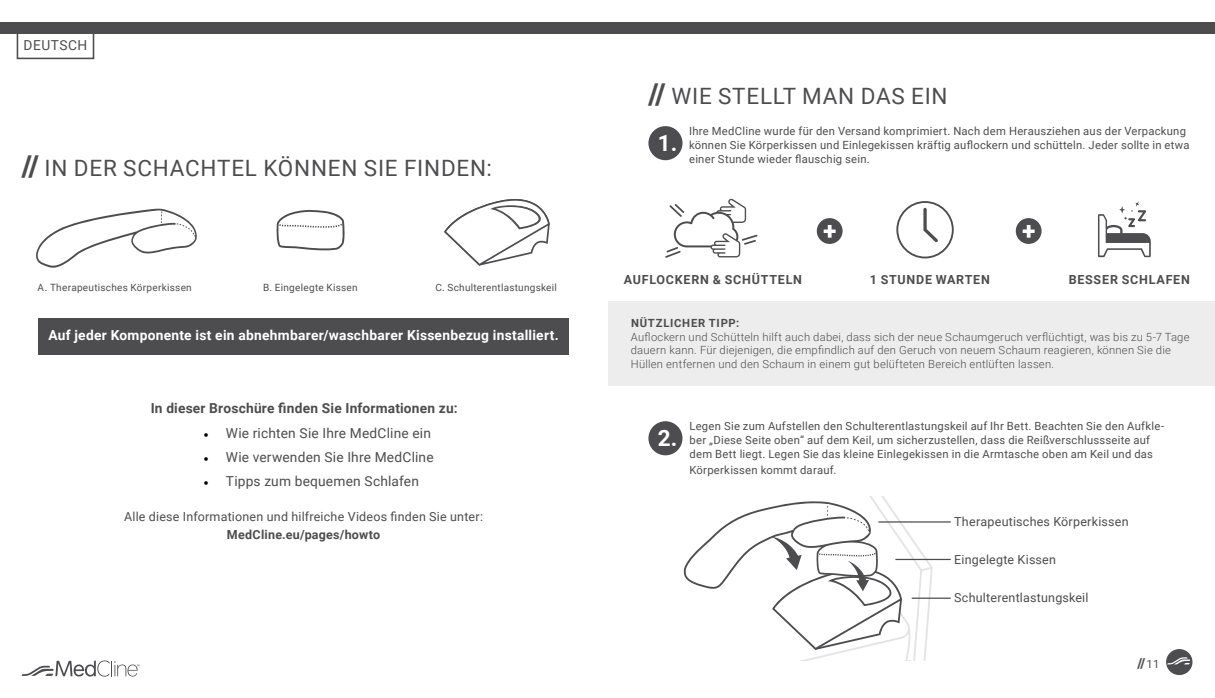
<style>
.page{position:relative;width:1215px;height:698px;background:#fff}
.page>*{position:absolute;margin:0;border:0;box-sizing:border-box;transform-origin:0 0}
.t1{font:22.5px "Roboto";letter-spacing:.035em;color:#4d4d4f}
.t2{font:700 22.5px "Roboto";color:#fff}
.t3{font:13.75px "Roboto";letter-spacing:.015em;color:#4d4d4f}
.t4{font:700 13.75px "Roboto";letter-spacing:.02em;color:#fff}
.t5{font:700 13.75px "Roboto";letter-spacing:.015em;color:#4d4d4f}
.t6{font:13.75px "Roboto";letter-spacing:.035em;color:#4d4d4f}
.t7{font:900 13.75px "Roboto";color:#4d4d4f}
.t8{font:12.5px "Roboto";letter-spacing:.015em;color:#4d4d4f}
.t9{font:700 12.5px "Roboto";letter-spacing:.055em;color:#4d4d4f}
.t10{font:700 12.5px "Roboto";letter-spacing:.02em;color:#4d4d4f}
.t11{font:11.25px/13.8px "Roboto";letter-spacing:.02em;color:#4d4d4f}
.t12{font:300 11.25px/13.8px "Roboto";letter-spacing:.02em;color:#4d4d4f}
.t13{font:700 11.25px "Roboto";letter-spacing:.07em;color:#4d4d4f}
.t14{font:10px "Roboto";letter-spacing:.025em;color:#4d4d4f}
.t15{font:6px "Roboto Condensed";color:#4d4d4f}
.s1{font-weight:900;font-size:28.75px}
.s2{font-family:"Minion Pro";color:#000}
.s3{font-weight:400;font-size:11.25px}
</style>
<div class="page">
<div style="left:1167px;top:649px;width:25px;height:25px;background:#4d4d4f;border-radius:50%"></div>
<div style="left:1166px;top:649px;width:26px;height:26px;border:1px solid #4d4d4f;border-radius:50%"></div>
<svg style="left:1167px;top:657px;width:23px;height:7px"></svg>
<svg style="left:22px;top:660px;width:116px;height:16px"></svg>
<div style="left:0;top:22px;width:1215px;height:12px;background:#4d4d4f"></div>
<div style="left:39px;top:318px;width:530px;height:36px;background:#4d4d4f"></div>
<svg style="left:276px;top:210px;width:69px;height:40px"></svg>
<svg style="left:36px;top:209px;width:161px;height:59px"></svg>
<svg style="left:444px;top:199px;width:106px;height:67px"></svg>
<div style="left:608px;top:301px;width:607px;height:85px;background:#ededed"></div>
<svg style="left:683px;top:496px;width:250px;height:165px"></svg>
<hr style="left:895px;top:558px;width:56px;height:2px;background:#4d4d4f">
<div style="left:648px;top:126px;width:34px;height:34px;background:#4d4d4f;border-radius:50%"></div>
<div style="left:648px;top:421px;width:34px;height:34px;background:#4d4d4f;border-radius:50%"></div>
<hr style="left:912px;top:597px;width:39px;height:1px;background:#4d4d4f">
<hr style="left:878px;top:521px;width:73px;height:1px;background:#4d4d4f">
<svg style="left:665px;top:199px;width:93px;height:59px"></svg>
<svg style="left:896px;top:201px;width:58px;height:57px"></svg>
<svg style="left:1098px;top:202px;width:53px;height:55px"></svg>
<div style="left:817px;top:218px;width:26px;height:26px;background:#4d4d4f;border-radius:50%"></div>
<svg style="left:824px;top:225px;width:12px;height:12px"></svg>
<div style="left:1016px;top:218px;width:26px;height:26px;background:#4d4d4f;border-radius:50%"></div>
<svg style="left:1023px;top:225px;width:12px;height:12px"></svg>
<div style="left:17px;top:32px;width:77px;height:27px;border:2px solid #4d4d4f"></div>
<p class="t6" style="left:24px;top:36px;width:65px">DEUTSCH</p>
<h1 class="t1" style="left:22px;top:152px;width:472px"><span class="s1">//</span> IN DER SCHACHTEL KÖNNEN SIE FINDEN:</h1>
<p class="t14" style="left:38px;top:280px;width:156px">A. Therapeutisches Körperkissen</p>
<p class="t14" style="left:263px;top:280px;width:96px">B. Eingelegte Kissen</p>
<p class="t14" style="left:435px;top:280px;width:123px">C. Schulterentlastungskeil</p>
<p class="t4" style="left:48px;top:325px;width:512px">Auf jeder Komponente ist ein abnehmbarer/waschbarer Kissenbezug installiert.</p>
<p class="t5" style="left:151px;top:398px;width:308px">In dieser Broschüre finden Sie Informationen zu:</p>
<p class="t3" style="left:203px;top:423px;width:229px"><span class="s2">•</span> Wie richten Sie Ihre MedCline ein</p>
<p class="t3" style="left:203px;top:447px;width:232px"><span class="s2">•</span> Wie verwenden Sie Ihre MedCline</p>
<p class="t3" style="left:203px;top:472px;width:217px"><span class="s2">•</span> Tipps zum bequemen Schlafen</p>
<p class="t8" style="left:124px;top:508px;width:361px">Alle diese Informationen und hilfreiche Videos finden Sie unter:</p>
<p class="t10" style="left:227px;top:525px;width:155px">MedCline.eu/pages/howto</p>
<h1 class="t1" style="left:649px;top:80px;width:301px"><span class="s1">//</span> WIE STELLT MAN DAS EIN</h1>
<h1 class="t2" style="left:658px;top:127px;width:21px">1.</h1>
<p class="t11" style="left:689px;top:124px;width:502px">Ihre MedCline wurde für den Versand komprimiert. Nach dem Herausziehen aus der Verpackung können Sie Körperkissen und Einlegekissen kräftig auflockern und schütteln. Jeder sollte in etwa einer Stunde wieder flauschig sein.</p>
<p class="t9" style="left:624px;top:271px;width:180px">AUFLOCKERN &amp; SCHÜTTELN</p>
<p class="t9" style="left:870px;top:271px;width:122px">1 STUNDE WARTEN</p>
<p class="t9" style="left:1069px;top:271px;width:123px">BESSER SCHLAFEN</p>
<p class="t13" style="left:631px;top:315px;width:110px">NÜTZLICHER TIPP:</p>
<p class="t12" style="left:631px;top:329px;width:560px">Auflockern und Schütteln hilft auch dabei, dass sich der neue Schaumgeruch verflüchtigt, was bis zu 5-7 Tage dauern kann. Für diejenigen, die empfindlich auf den Geruch von neuem Schaum reagieren, können Sie die<br>Hüllen entfernen und den Schaum in einem gut belüfteten Bereich entlüften lassen.</p>
<h1 class="t2" style="left:658px;top:422px;width:21px">2.</h1>
<p class="t11" style="left:689px;top:419px;width:476px">Legen Sie zum Aufstellen den Schulterentlastungskeil auf Ihr Bett. Beachten Sie den Aufkle&shy;ber „Diese Seite oben“ auf dem Keil, um sicherzustellen, dass die Reißverschlussseite auf dem Bett liegt. Legen Sie das kleine Einlegekissen in die Armtasche oben am Keil und das</p>
<p class="t11" style="left:689px;top:462px;width:149px">Körperkissen kommt darauf.</p>
<p class="t8" style="left:954px;top:513px;width:176px">Therapeutisches Körperkissen</p>
<p class="t8" style="left:954px;top:550px;width:103px">Eingelegte Kissen</p>
<p class="t8" style="left:954px;top:588px;width:136px">Schulterentlastungskeil</p>
<p class="t15" style="left:137px;top:662px;width:5px">™</p>
<p class="t7" style="left:1137px;top:653px;width:24px">//<span class="s3">11</span></p>
</div>
